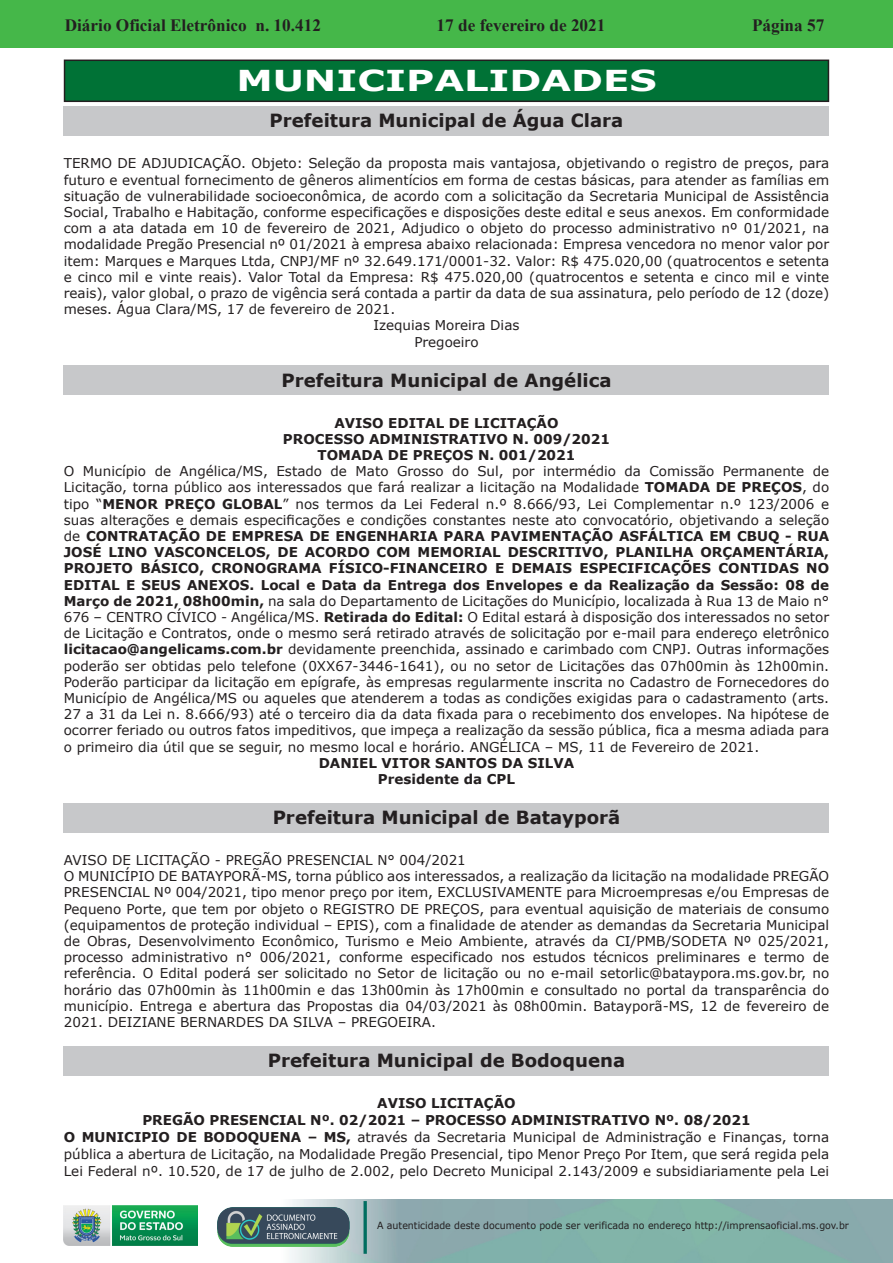
<style>
.page{position:relative;width:893px;height:1263px;background:#fff}
.page>*{position:absolute;margin:0;border:0;box-sizing:border-box;transform-origin:0 0}
.t1{font:700 28.8px "Verdana";color:#fff;scale:1.33 1}
.t2{font:700 18.15px "Verdana";color:#231f20}
.t3{font:700 17.25px "Times New Roman";color:#231f20}
.t4{font:13.5px/16.2px "Verdana";color:#231f20;text-align:justify}
.t5{font:700 13.5px/16.2px "Verdana";color:#231f20;text-align:center}
.t6{font:9.9px "Verdana";color:#231f20;scale:.95 1}
.s1{font-weight:700}
</style>
<div class="page">
<div style="left:0;top:0;width:893px;height:48px;background:#45b749"></div>
<img style="left:63px;top:1199px;width:830px;height:64px">
<img style="left:364px;top:1202px;width:2px;height:51px">
<img style="left:218px;top:1207px;width:132px;height:39px">
<img style="left:64px;top:1205px;width:134px;height:41px">
<div style="left:65px;top:60px;width:763px;height:41px;background:#007236"></div>
<div style="left:64px;top:60px;width:765px;height:42px;border:2px solid #231f20"></div>
<div style="left:64px;top:106px;width:765px;height:30px;background:#c7c8ca"></div>
<div style="left:64px;top:365px;width:765px;height:30px;background:#c7c8ca"></div>
<div style="left:64px;top:803px;width:765px;height:30px;background:#c7c8ca"></div>
<div style="left:64px;top:1046px;width:765px;height:30px;background:#c7c8ca"></div>
<p class="t3" style="left:65px;top:13px;width:258px">Diário Oficial Eletrônico n. 10.412</p>
<p class="t3" style="left:437px;top:13px;width:170px">17 de fevereiro de 2021</p>
<p class="t3" style="left:752px;top:13px;width:74px">Página 57</p>
<h1 class="t1" style="left:236px;top:61px;width:317px">MUNICIPALIDADES</h1>
<h2 class="t2" style="left:270px;top:108px;width:355px">Prefeitura Municipal de Água Clara</h2>
<p class="t4" style="left:64px;top:155px;width:767px">TERMO DE ADJUDICAÇÃO. Objeto: Seleção da proposta mais vantajosa, objetivando o registro de preços, para</p>
<p class="t4" style="left:64px;top:171px;width:767px">futuro e eventual fornecimento de gêneros alimentícios em forma de cestas básicas, para atender as famílias em</p>
<p class="t4" style="left:64px;top:188px;width:767px">situação de vulnerabilidade socioeconômica, de acordo com a solicitação da Secretaria Municipal de Assistência</p>
<p class="t4" style="left:64px;top:204px;width:767px">Social, Trabalho e Habitação, conforme especificações e disposições deste edital e seus anexos. Em conformidade</p>
<p class="t4" style="left:64px;top:220px;width:767px">com a ata datada em 10 de fevereiro de 2021, Adjudico o objeto do processo administrativo nº 01/2021, na</p>
<p class="t4" style="left:64px;top:236px;width:767px">modalidade Pregão Presencial nº 01/2021 à empresa abaixo relacionada: Empresa vencedora no menor valor por</p>
<p class="t4" style="left:64px;top:252px;width:767px">item: Marques e Marques Ltda, CNPJ/MF nº 32.649.171/0001-32. Valor: R$ 475.020,00 (quatrocentos e setenta</p>
<p class="t4" style="left:64px;top:269px;width:767px">e cinco mil e vinte reais). Valor Total da Empresa: R$ 475.020,00 (quatrocentos e setenta e cinco mil e vinte</p>
<p class="t4" style="left:64px;top:285px;width:767px">reais), valor global, o prazo de vigência será contada a partir da data de sua assinatura, pelo período de 12 (doze)</p>
<p class="t4" style="left:64px;top:301px;width:333px">meses. Água Clara/MS, 17 de fevereiro de 2021.</p>
<p class="t4" style="left:373px;top:317px;width:148px">Izequias Moreira Dias</p>
<p class="t4" style="left:414px;top:333px;width:66px">Pregoeiro</p>
<h2 class="t2" style="left:281px;top:367px;width:332px">Prefeitura Municipal de Angélica</h2>
<p class="t5" style="left:283px;top:414px;width:329px">AVISO EDITAL DE LICITAÇÃO<br>PROCESSO ADMINISTRATIVO N. 009/2021<br>TOMADA DE PREÇOS N. 001/2021</p>
<p class="t4" style="left:64px;top:463px;width:767px">O Município de Angélica/MS, Estado de Mato Grosso do Sul, por intermédio da Comissão Permanente de Licitação, torna público aos interessados que fará realizar a licitação na Modalidade <span class="s1">TOMADA DE PREÇOS</span>, do tipo “<span class="s1">MENOR PREÇO GLOBAL</span>” nos termos da Lei Federal n.º 8.666/93, Lei Complementar n.º 123/2006 e suas alterações e demais especificações e condições constantes neste ato convocatório, objetivando a seleção de <span class="s1">CONTRATAÇÃO DE EMPRESA DE ENGENHARIA PARA PAVIMENTAÇÃO ASFÁLTICA EM CBUQ - RUA JOSÉ LINO VASCONCELOS, DE ACORDO COM MEMORIAL DESCRITIVO, PLANILHA ORÇAMENTÁRIA, PROJETO BÁSICO, CRONOGRAMA FÍSICO-FINANCEIRO E DEMAIS ESPECIFICAÇÕES CONTIDAS NO EDITAL E SEUS ANEXOS. Local e Data da Entrega dos Envelopes e da Realização da Sessão: 08 de Março de 2021, 08h00min,</span> na sala do Departamento de Licitações do Município, localizada à Rua 13 de Maio n° 676 – CENTRO CÍVICO - Angélica/MS. <span class="s1">Retirada do Edital:</span> O Edital estará à disposição dos interessados no setor de Licitação e Contratos, onde o mesmo será retirado através de solicitação por e-mail para endereço eletrônico <span class="s1">licitacao@angelicams.com.br</span> devidamente preenchida, assinado e carimbado com CNPJ. Outras informações poderão ser obtidas pelo telefone (0XX67-3446-1641), ou no setor de Licitações das 07h00min às 12h00min.<br>Poderão participar da licitação em epígrafe, às empresas regularmente inscrita no Cadastro de Fornecedores do Município de Angélica/MS ou aqueles que atenderem a todas as condições exigidas para o cadastramento (arts.<br>27 a 31 da Lei n. 8.666/93) até o terceiro dia da data fixada para o recebimento dos envelopes. Na hipótese de ocorrer feriado ou outros fatos impeditivos, que impeça a realização da sessão pública, fica a mesma adiada para o primeiro dia útil que se seguir, no mesmo local e horário. ANGÉLICA – MS, 11 de Fevereiro de 2021.</p>
<p class="t5" style="left:319px;top:754px;width:257px">DANIEL VITOR SANTOS DA SILVA<br>Presidente da CPL</p>
<h2 class="t2" style="left:273px;top:805px;width:349px">Prefeitura Municipal de Batayporã</h2>
<p class="t4" style="left:64px;top:852px;width:767px;text-align:left">AVISO DE LICITAÇÃO - PREGÃO PRESENCIAL N° 004/2021<br>O MUNICÍPIO DE BATAYPORÃ-MS, torna público aos interessados, a realização da licitação na modalidade PREGÃO PRESENCIAL Nº 004/2021, tipo menor preço por item, EXCLUSIVAMENTE para Microempresas e/ou Empresas de Pequeno Porte, que tem por objeto o REGISTRO DE PREÇOS, para eventual aquisição de materiais de consumo (equipamentos de proteção individual – EPIS), com a finalidade de atender as demandas da Secretaria Municipal de Obras, Desenvolvimento Econômico, Turismo e Meio Ambiente, através da CI/PMB/SODETA Nº 025/2021, processo administrativo n° 006/2021, conforme especificado nos estudos técnicos preliminares e termo de referência. O Edital poderá ser solicitado no Setor de licitação ou no e-mail setorlic@bataypora.ms.gov.br, no horário das 07h00min às 11h00min e das 13h00min às 17h00min e consultado no portal da transparência do município. Entrega e abertura das Propostas dia 04/03/2021 às 08h00min. Batayporã-MS, 12 de fevereiro de 2021. DEIZIANE BERNARDES DA SILVA – PREGOEIRA.</p>
<h2 class="t2" style="left:268px;top:1048px;width:359px">Prefeitura Municipal de Bodoquena</h2>
<p class="t4" style="left:64px;top:1094px;width:767px;line-height:17px;text-align:center"><span class="s1">AVISO LICITAÇÃO<br>PREGÃO PRESENCIAL Nº. 02/2021 – PROCESSO ADMINISTRATIVO Nº. 08/2021<br>O MUNICIPIO DE BODOQUENA – MS,</span> através da Secretaria Municipal de Administração e Finanças, torna pública a abertura de Licitação, na Modalidade Pregão Presencial, tipo Menor Preço Por Item, que será regida pela Lei Federal nº. 10.520, de 17 de julho de 2.002, pelo Decreto Municipal 2.143/2009 e subsidiariamente pela Lei</p>
<p class="t6" style="left:377px;top:1219px;width:498px">A autenticidade deste documento pode ser verificada no endereço http://imprensaoficial.ms.gov.br</p>
</div>
